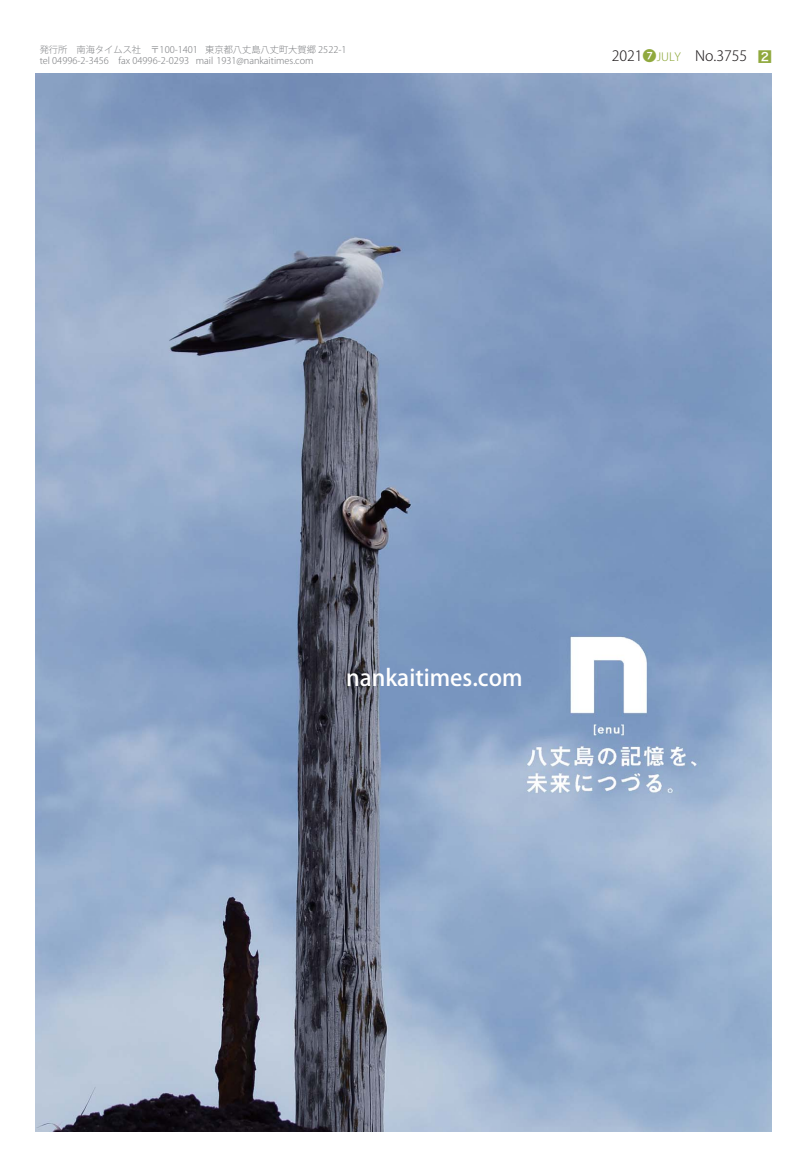
<style>
.page{position:relative;width:806px;height:1157px;background:#fff}
.page>*{position:absolute;margin:0;border:0;box-sizing:border-box;transform-origin:0 0}
.t1{font:22.7px "Koz Go Pro Medium Proportional";color:#fff}
.t2{font:14.2px "Koz Go Pro Light Proportional";color:#231f20}
.t3{font:9.2px/11.3px "Koz Go Pro Light Proportional";color:#808285}
.t4{font:9.2px "Koz Go Pro Light Kanji";color:#808285}
.s1{font-family:"Koz Go Pro Light Kanji"}
.s2{font-family:"Koz Go Pro Light Alpha Num";color:#90a93e}
.s3{font-size:11.3px;color:#90a93e}
.s4{font-family:"Hira Kaku Pro N W6 Alpha Num";color:#90a93e}
.s5{font-family:"Koz Go Pro Light Kana"}
</style>
<div class="page">
<img style="left:35px;top:73px;width:736px;height:1058px">
<img style="left:516px;top:624px;width:189px;height:176px">
<p class="t3" style="left:40px;top:43px;width:308px;text-indent:120px">100‑1401 <span class="s1">東京都八丈島八丈町大賀郷</span> 2522‑1 tel 04996‑2‑3456 fax 04996‑2‑0293 mail 1931@nankaitimes.com</p>
<p class="t2" style="left:611px;top:49px;width:162px">2021<span class="s2">❼</span><span class="s3">JULY</span> No.3755 <span class="s4">2</span></p>
<p class="t4" style="left:40px;top:44px;width:103px">発行所 南海<span class="s5">タイムス</span>社</p>
<p class="t1" style="left:346px;top:666px;width:178px">nankaitimes.com</p>
</div>
